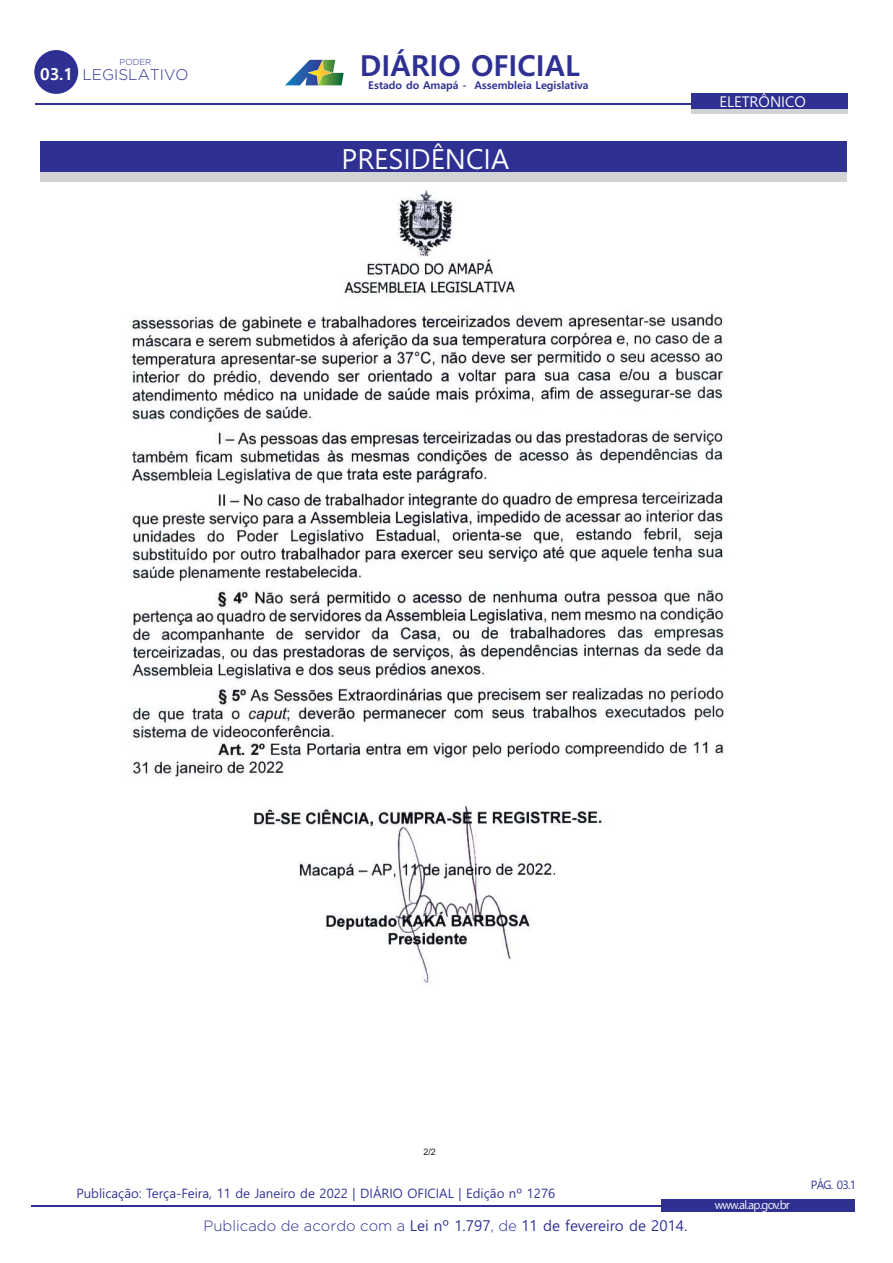
<style>
.page{position:relative;width:893px;height:1263px;background:#fff}
.page>*{position:absolute;margin:0;border:0;box-sizing:border-box;transform-origin:0 0}
.t1{font:700 28.8px "Malgun Gothic";color:#2e3092}
.t2{font:27.6px "Malgun Gothic";color:#fff}
.t3{font:700 16.5px "Malgun Gothic";color:#fff}
.t4{font:300 15.3px "Gotham";color:#2e3092}
.t5{font:14.85px "Malgun Gothic";color:#2e3092}
.t6{font:14.7px "Malgun Gothic";color:#fff}
.t7{font:12.9px "Malgun Gothic";color:#2e3092}
.t8{font:11.55px "Malgun Gothic";letter-spacing:-.065em;color:#fff}
.t9{font:11.55px "Malgun Gothic";color:#2e3092}
.t10{font:700 10.65px "Malgun Gothic";color:#2e3092}
.t11{font:9px "Arial";color:#231f20}
.t12{font:300 8.7px "Gotham";color:#2e3092}
.s1{font-family:"Gotham";font-weight:300}
</style>
<div class="page">
<hr style="left:31px;top:1205px;width:698px;height:1px;background:#2e3092">
<div style="left:661px;top:1199px;width:194px;height:13px;background:#2e3092"></div>
<svg style="left:285px;top:60px;width:59px;height:25px"></svg>
<div style="left:34px;top:50px;width:44px;height:44px;background:#2e3092;border-radius:50%"></div>
<div style="left:41px;top:156px;width:806px;height:26px;background:#d1d3d4"></div>
<div style="left:41px;top:142px;width:806px;height:30px;background:#2e3092"></div>
<hr style="left:35px;top:103px;width:811px;height:2px;background:#2e3092">
<div style="left:691px;top:100px;width:157px;height:14px;background:#d1d3d4"></div>
<div style="left:691px;top:93px;width:157px;height:16px;background:#2e3092"></div>
<img style="left:130px;top:189px;width:595px;height:795px">
<p class="t3" style="left:40px;top:67px;width:35px">03.1</p>
<p class="t12" style="left:120px;top:59px;width:33px">PODER</p>
<p class="t4" style="left:82px;top:69px;width:108px">LEGISLATIVO</p>
<h1 class="t1" style="left:360px;top:53px;width:222px">DIÁRIO OFICIAL</h1>
<p class="t10" style="left:368px;top:80px;width:222px">Estado do Amapá - Assembleia Legislativa</p>
<h2 class="t2" style="left:342px;top:147px;width:169px">PRESIDÊNCIA</h2>
<p class="t6" style="left:719px;top:96px;width:88px">ELETRÔNICO</p>
<p class="t11" style="left:423px;top:1148px;width:14px">2/2</p>
<p class="t7" style="left:76px;top:1188px;width:480px">Publicação: Terça-Feira, 11 de Janeiro de 2022 | DIÁRIO OFICIAL | Edição nº 1276</p>
<p class="t5" style="left:203px;top:1219px;width:485px"><span class="s1">Publicado de acordo com a</span> Lei nº 1.797<span class="s1">, de</span> 11 de fevereiro de 2014.</p>
<p class="t8" style="left:715px;top:1199px;width:77px">www.al.ap.gov.br</p>
<p class="t9" style="left:811px;top:1179px;width:47px">PÁG. 03.1</p>
</div>
